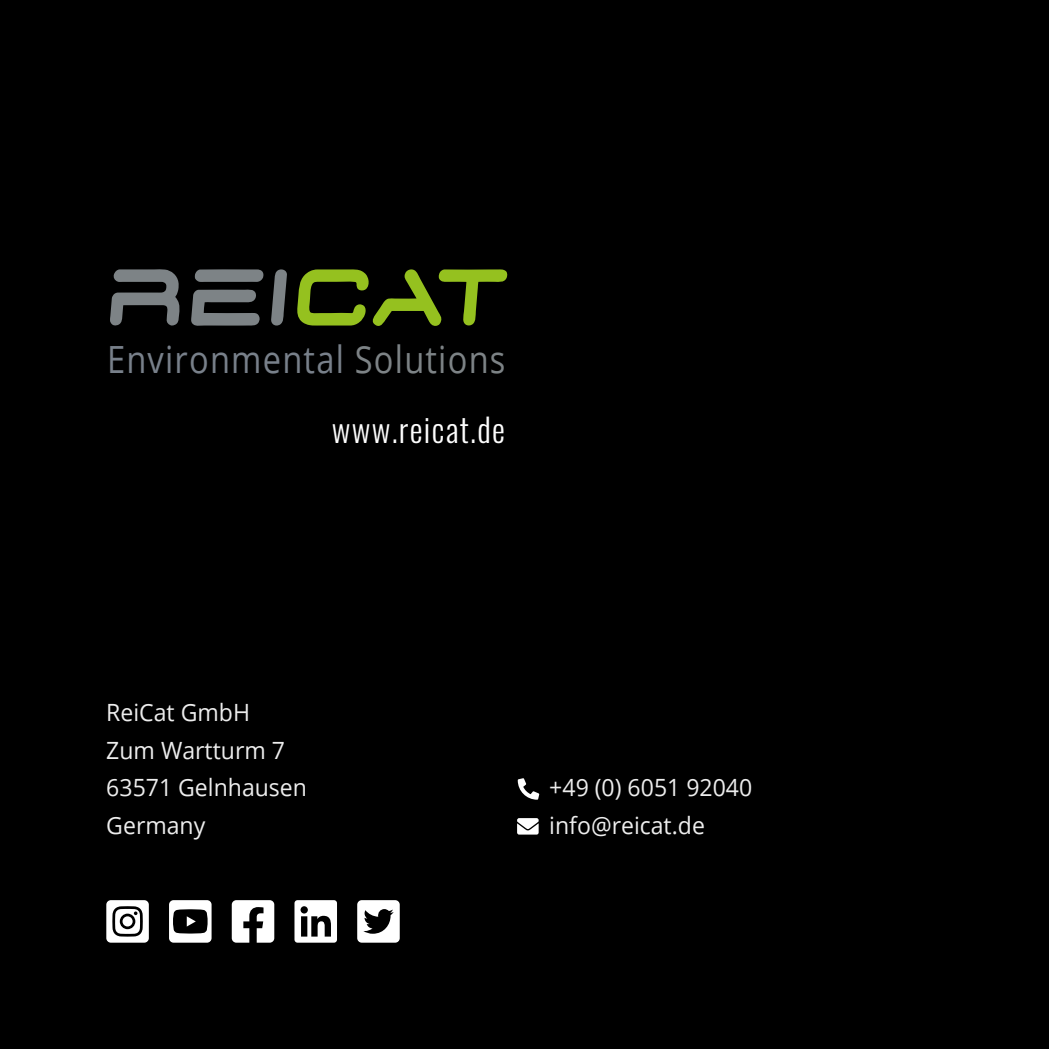
<style>
.page{position:relative;width:1049px;height:1049px;background:#000}
.page>*{position:absolute;margin:0;border:0;box-sizing:border-box;transform-origin:0 0}
.t1{font:37.5px "Open Sans";letter-spacing:.035em;color:#78808a;scale:.87 1}
.t2{font:300 32.5px "Oswald";letter-spacing:.04em;color:#fdfdfd}
.t3{font:23.75px/37.5px "Open Sans";color:#ededed}
.s1{color:#7d8386}
</style>
<div class="page">
<svg style="left:110px;top:269px;width:70px;height:57px"></svg>
<svg style="left:297px;top:269px;width:210px;height:57px"></svg>
<svg style="left:191px;top:289px;width:69px;height:37px"></svg>
<svg style="left:195px;top:269px;width:69px;height:13px"></svg>
<svg style="left:271px;top:269px;width:16px;height:56px"></svg>
<svg style="left:106px;top:900px;width:43px;height:43px"></svg>
<svg style="left:169px;top:900px;width:43px;height:43px"></svg>
<svg style="left:232px;top:900px;width:42px;height:43px"></svg>
<svg style="left:294px;top:900px;width:43px;height:43px"></svg>
<svg style="left:357px;top:900px;width:43px;height:43px"></svg>
<svg style="left:517px;top:818px;width:22px;height:16px"></svg>
<svg style="left:518px;top:778px;width:21px;height:22px"></svg>
<h1 class="t1" style="left:107px;top:333px;width:459px">Environmental <span class="s1">Solutions</span></h1>
<h2 class="t2" style="left:332px;top:401px;width:175px">www.reicat.de</h2>
<p class="t3" style="left:106px;top:693px;width:202px">ReiCat GmbH<br>Zum Wartturm 7<br>63571 Gelnhausen<br>Germany</p>
<p class="t3" style="left:549px;top:768px;width:204px">+49 (0) 6051 92040 info@reicat.de</p>
</div>
